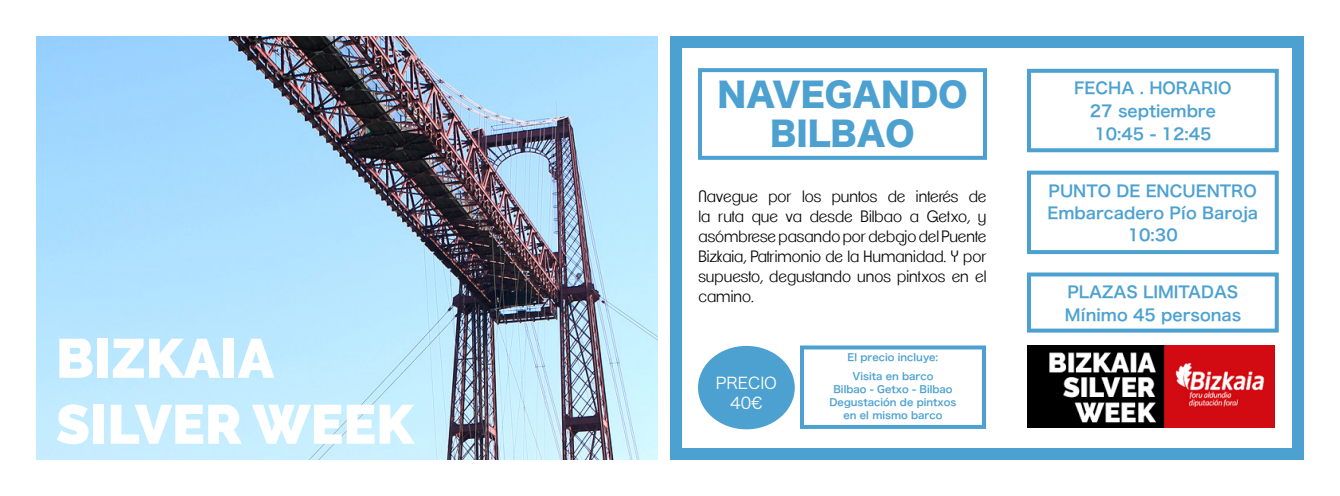
<style>
.page{position:relative;width:1340px;height:496px;background:#fff}
.page>*{position:absolute;margin:0;border:0;box-sizing:border-box;transform-origin:0 0}
.t1{font:900 55px "Raleway";color:#fff}
.t2{font:33px/39.6px "Hira Kaku Std W8";color:#4ca1d1;text-align:center}
.t3{font:300 16px/20px "Clemente P Dae";color:#000;text-align:justify}
.t4{font:16px "Hira Kaku Pro W6";color:#4ca1d1}
.t5{font:16px "Hira Kaku Pro W3";color:#fff}
.t6{font:10px "Hira Kaku Pro W6";color:#4ca1d1}
</style>
<div class="page">
<div style="left:670px;top:36px;width:634px;height:424px;border:12px solid #4ca1d1"></div>
<img style="left:36px;top:36px;width:622px;height:424px">
<div style="left:1027px;top:69px;width:252px;height:83px;border:4px solid #4ca1d1"></div>
<div style="left:800px;top:345px;width:186px;height:84px;border:4px solid #4ca1d1"></div>
<div style="left:1027px;top:171px;width:252px;height:83px;border:4px solid #4ca1d1"></div>
<div style="left:698px;top:68px;width:289px;height:92px;border:4px solid #4ca1d1"></div>
<div style="left:698px;top:346px;width:97px;height:83px;background:#4ca1d1;border-radius:50%"></div>
<div style="left:1027px;top:273px;width:252px;height:60px;border:4px solid #4ca1d1"></div>
<img style="left:1027px;top:345px;width:248px;height:83px">
<p class="t1" style="left:56px;top:327px;width:220px">BIZKAIA</p>
<p class="t1" style="left:56px;top:393px;width:360px">SILVER WEEK</p>
<p class="t2" style="left:718px;top:75px;width:251px">NAVEGANDO<br>BILBAO</p>
<p class="t3" style="left:698px;top:186px;width:290px">Navegue por los puntos de interés de la ruta que va desde Bilbao a Getxo, y asómbrese pasando por debajo del Puente Bizkaia, Patrimonio de la Humanidad. Y por supuesto, degustando unos pintxos en el camino.</p>
<p class="t5" style="left:716px;top:368px;width:63px">PRECIO</p>
<p class="t5" style="left:730px;top:388px;width:34px">40€</p>
<p class="t6" style="left:848px;top:349px;width:92px">El precio incluye:</p>
<p class="t6" style="left:853px;top:368px;width:82px">Visita en barco</p>
<p class="t6" style="left:833px;top:381px;width:121px">Bilbao - Getxo - Bilbao</p>
<p class="t6" style="left:830px;top:394px;width:128px">Degustación de pintxos</p>
<p class="t6" style="left:844px;top:407px;width:100px">en el mismo barco</p>
<p class="t4" style="left:1074px;top:74px;width:159px">FECHA . HORARIO</p>
<p class="t4" style="left:1090px;top:97px;width:128px">27 septiembre</p>
<p class="t4" style="left:1094px;top:120px;width:119px">10:45 - 12:45</p>
<p class="t4" style="left:1049px;top:176px;width:210px">PUNTO DE ENCUENTRO</p>
<p class="t4" style="left:1047px;top:198px;width:212px">Embarcadero Pío Baroja</p>
<p class="t4" style="left:1128px;top:220px;width:51px">10:30</p>
<p class="t4" style="left:1068px;top:277px;width:172px">PLAZAS LIMITADAS</p>
<p class="t4" style="left:1065px;top:300px;width:178px">Mínimo 45 personas</p>
</div>
